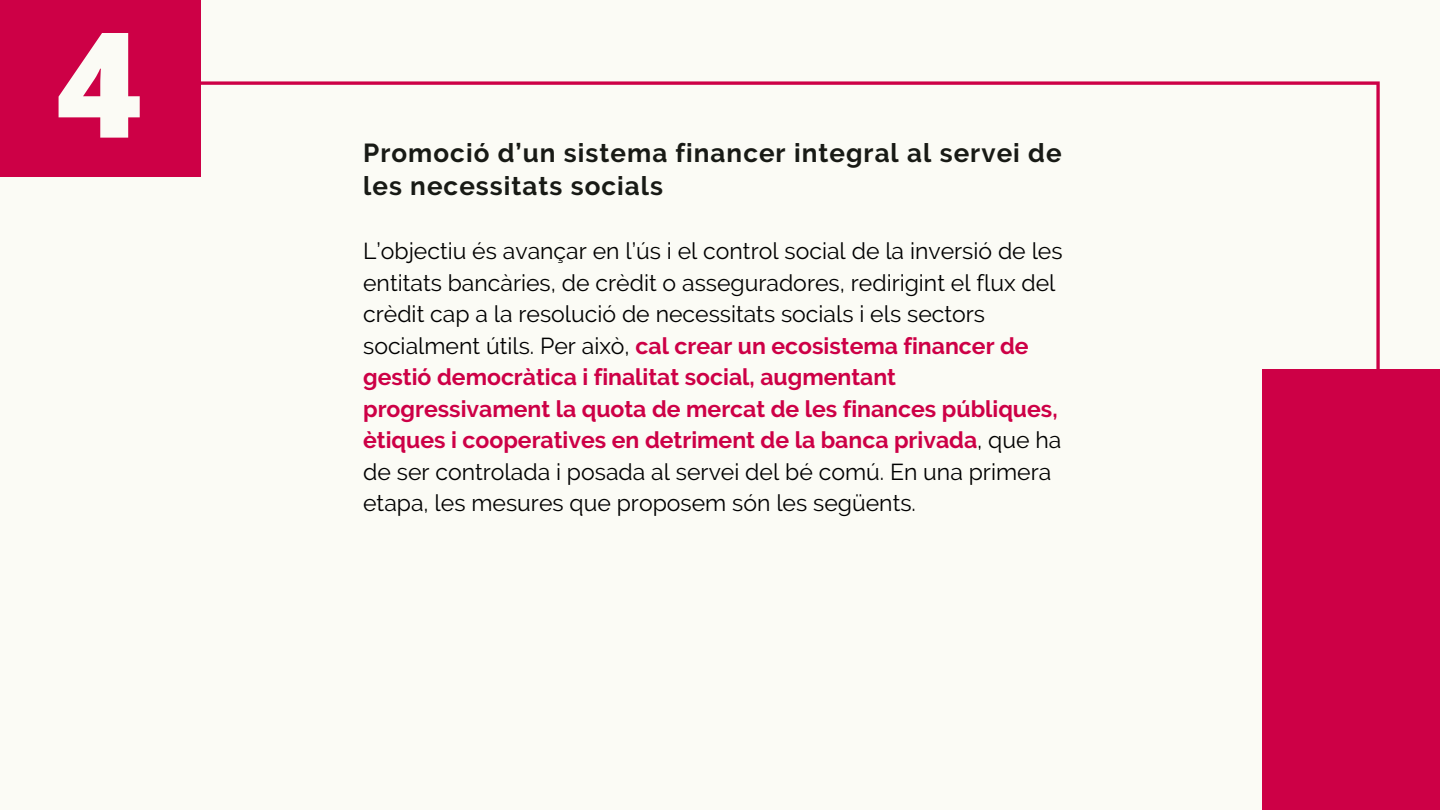
<style>
.page{position:relative;width:1440px;height:810px;background:#fbfbf5}
.page>*{position:absolute;margin:0;border:0;box-sizing:border-box;transform-origin:0 0}
.t1{font:800 146.6px "Open Sans";color:#fbfbf5}
.t2{font:700 26px/33px "Raleway";letter-spacing:.04em;color:#181a15}
.t3{font:23px/31.5px "Raleway";color:#000}
.s1{font-weight:700;color:#cd0046}
</style>
<div class="page">
<div style="left:0;top:0;width:201px;height:177px;background:#cd0046"></div>
<svg style="left:201px;top:81px;width:1179px;height:288px"></svg>
<div style="left:1262px;top:369px;width:178px;height:441px;background:#cd0046"></div>
<h1 class="t1" style="left:56px;top:-19px;width:87px">4</h1>
<p class="t2" style="left:363px;top:136px;width:700px">Promoció d’un sistema financer integral al servei de les necessitats socials</p>
<p class="t3" style="left:363px;top:235px;width:701px">L’objectiu és avançar en l’ús i el control social de la inversió de les entitats bancàries, de crèdit o asseguradores, redirigint el flux del crèdit cap a la resolució de necessitats socials i els sectors socialment útils. Per això, <span class="s1">cal crear un ecosistema financer de gestió democràtica i finalitat social, augmentant progressivament la quota de mercat de les finances públiques, ètiques i cooperatives en detriment de la banca privada</span>, que ha de ser controlada i posada al servei del bé comú. En una primera etapa, les mesures que proposem són les següents.</p>
</div>
